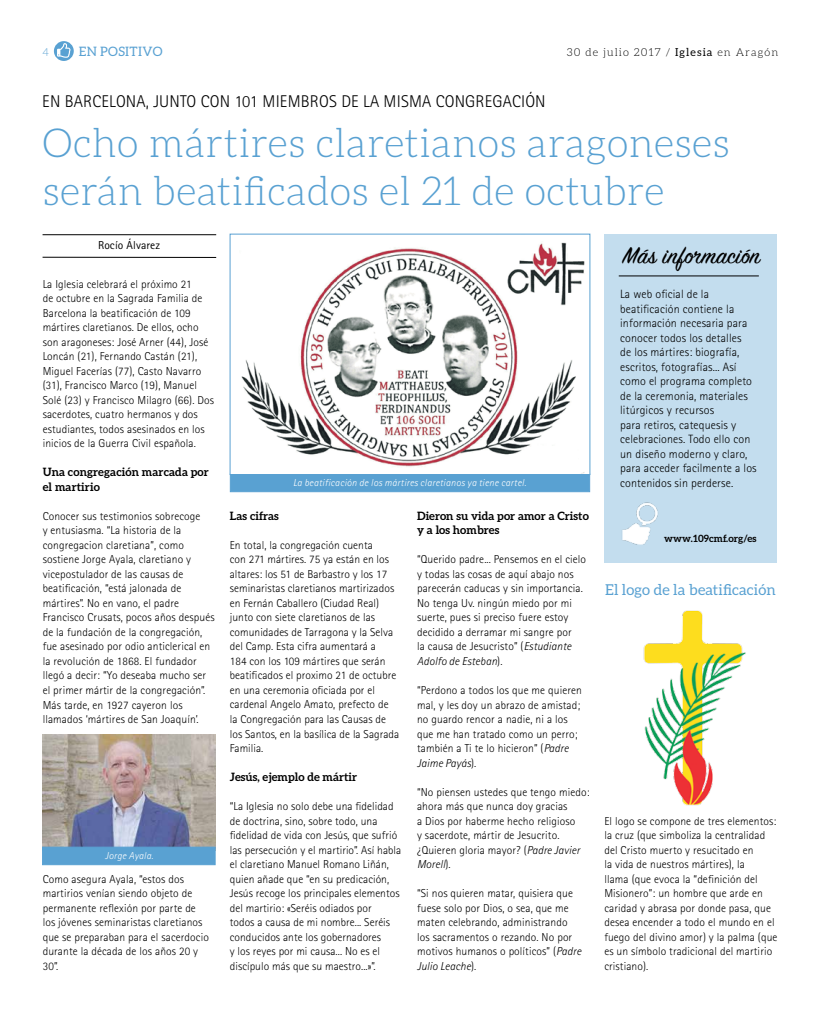
<style>
.page{position:relative;width:820px;height:1021px;background:#fff}
.page>*{position:absolute;margin:0;border:0;box-sizing:border-box;transform-origin:0 0}
.t1{font:300 40px/48px "Aleo";letter-spacing:.01em;color:#59a1d2}
.t2{font:26px "Sign Painter House Script";letter-spacing:.01em;color:#000}
.t3{font:300 17px "Rotis Sans Serif";letter-spacing:.01em;color:#000}
.t4{font:15px "Aleo";letter-spacing:.01em;color:#59a1d2}
.t5{font:13px "Aleo";letter-spacing:.025em;color:#59a1d2}
.t6{font:300 12px/14.5px "Rotis Sans Serif";letter-spacing:.01em;color:#000}
.t7{font:300 11.5px/14.5px "Rotis Sans Serif";letter-spacing:.01em;color:#000}
.t8{font:700 11.5px/14.5px "Aleo";letter-spacing:.005em;color:#000}
.t9{font:11.5px "Rotis Sans Serif";letter-spacing:.01em;color:#000}
.t10{font:300 11px "Aleo";letter-spacing:.1em;color:#000}
.t11{font:300 11px "Aleo";color:#59a1d2}
.t12{font:italic 300 10px "Rotis Sans Serif";letter-spacing:.025em;color:#fff}
.t13{font:700 10px "Aleo";letter-spacing:.01em;color:#000}
.s1{font-weight:400}
.s2{font-style:italic}
</style>
<div class="page">
<svg style="left:54px;top:41px;width:20px;height:20px"></svg>
<hr style="left:43px;top:234px;width:173px;height:1px;background:#000">
<hr style="left:43px;top:257px;width:173px;height:1px;background:#000">
<div style="left:230px;top:473px;width:360px;height:19px;background:#59a1d2"></div>
<img style="left:241px;top:242px;width:344px;height:231px">
<div style="left:230px;top:234px;width:360px;height:241px;border:1px solid #59a1d2"></div>
<img style="left:643px;top:610px;width:103px;height:196px">
<img style="left:43px;top:734px;width:172px;height:112px">
<div style="left:42px;top:846px;width:173px;height:19px;background:#59a1d2;border:1px solid #59a1d2"></div>
<div style="left:604px;top:234px;width:172px;height:329px;background:#c3ddee"></div>
<hr style="left:618px;top:276px;width:140px;height:1px;background:#000">
<img style="left:622px;top:502px;width:36px;height:42px">
<p class="t11" style="left:43px;top:46px;width:8px">4</p>
<p class="t5" style="left:79px;top:44px;width:85px">EN POSITIVO</p>
<p class="t10" style="left:566px;top:46px;width:213px">30 de julio 2017 / <span class="s1">Iglesia</span> en Aragón</p>
<h3 class="t3" style="left:42px;top:92px;width:504px">EN BARCELONA, JUNTO CON 101 MIEMBROS DE LA MISMA CONGREGACIÓN</h3>
<h1 class="t1" style="left:43px;top:119px;width:688px">Ocho mártires claretianos aragoneses serán beatificados el 21 de octubre</h1>
<p class="t9" style="left:98px;top:238px;width:64px">Rocío Álvarez</p>
<p class="t7" style="left:43px;top:276px;width:173px">La Iglesia celebrará el próximo 21<br>de octubre en la Sagrada Familia de Barcelona la beatificación de 109 mártires claretianos. De ellos, ocho son aragoneses: José Arner (44), José Loncán (21), Fernando Castán (21), Miguel Facerías (77), Casto Navarro (31), Francisco Marco (19), Manuel Solé (23) y Francisco Milagro (66). Dos sacerdotes, cuatro hermanos y dos estudiantes, todos asesinados en los inicios de la Guerra Civil española.</p>
<p class="t8" style="left:43px;top:465px;width:168px">Una congregación marcada por el martirio</p>
<p class="t7" style="left:43px;top:509px;width:173px">Conocer sus testimonios sobrecoge<br>y entusiasma. “La historia de la congregacion claretiana”, como sostiene Jorge Ayala, claretiano y vicepostulador de las causas de beatificación, “está jalonada de mártires”. No en vano, el padre Francisco Crusats, pocos años después de la fundación de la congregación, fue asesinado por odio anticlerical en la revolución de 1868. El fundador llegó a decir: “Yo deseaba mucho ser el primer mártir de la congregación”.<br>Más tarde, en 1927 cayeron los llamados ‘mártires de San Joaquín’.</p>
<p class="t12" style="left:105px;top:849px;width:50px">Jorge Ayala.</p>
<p class="t7" style="left:43px;top:871px;width:168px">Como asegura Ayala, “estos dos martirios venían siendo objeto de permanente reflexión por parte de los jóvenes seminaristas claretianos que se preparaban para el sacerdocio durante la década de los años 20 y<br>30”.</p>
<p class="t12" style="left:293px;top:477px;width:234px">La beatificación de los mártires claretianos ya tiene cartel.</p>
<p class="t8" style="left:230px;top:508px;width:51px">Las cifras</p>
<p class="t7" style="left:230px;top:537px;width:171px">En total, la congregación cuenta<br>con 271 mártires. 75 ya están en los altares: los 51 de Barbastro y los 17 seminaristas claretianos martirizados en Fernán Caballero (Ciudad Real) junto con siete claretianos de las comunidades de Tarragona y la Selva del Camp. Esta cifra aumentará a<br>184 con los 109 mártires que serán beatificados el proximo 21 de octubre en una ceremonia oficiada por el cardenal Angelo Amato, prefecto de<br>la Congregación para las Causas de los Santos, en la basílica de la Sagrada Familia.</p>
<p class="t8" style="left:230px;top:769px;width:129px">Jesús, ejemplo de mártir</p>
<p class="t7" style="left:230px;top:799px;width:173px">“La Iglesia no solo debe una fidelidad de doctrina, sino, sobre todo, una fidelidad de vida con Jesús, que sufrió las persecución y el martirio”. Así habla el claretiano Manuel Romano Liñán, quien añade que “en su predicación, Jesús recoge los principales elementos del martirio: «Seréis odiados por<br>todos a causa de mi nombre... Seréis conducidos ante los gobernadores<br>y los reyes por mi causa... No es el discípulo más que su maestro...»”.</p>
<p class="t8" style="left:417px;top:508px;width:173px">Dieron su vida por amor a Cristo y a los hombres</p>
<p class="t7" style="left:417px;top:552px;width:170px">“Querido padre... Pensemos en el cielo y todas las cosas de aquí abajo nos parecerán caducas y sin importancia.<br>No tenga Uv. ningún miedo por mi suerte, pues si preciso fuere estoy decidido a derramar mi sangre por<br>la causa de Jesucristo” (<span class="s2">Estudiante Adolfo de Esteban</span>).</p>
<p class="t7" style="left:417px;top:683px;width:166px">“Perdono a todos los que me quieren mal, y les doy un abrazo de amistad; no guardo rencor a nadie, ni a los que me han tratado como un perro; también a Ti te lo hicieron” (<span class="s2">Padre<br>Jaime Payás</span>).</p>
<p class="t7" style="left:417px;top:784px;width:174px">“No piensen ustedes que tengo miedo: ahora más que nunca doy gracias<br>a Dios por haberme hecho religioso<br>y sacerdote, mártir de Jesucrito. ¿Quieren gloria mayor? (<span class="s2">Padre Javier<br>Morell</span>).</p>
<p class="t7" style="left:417px;top:886px;width:165px">“Si nos quieren matar, quisiera que fuese solo por Dios, o sea, que me maten celebrando, administrando los sacramentos o rezando. No por motivos humanos o políticos” (<span class="s2">Padre<br>Julio Leache</span>).</p>
<h2 class="t2" style="left:622px;top:239px;width:139px">Más información</h2>
<p class="t6" style="left:620px;top:287px;width:138px">La web oficial de la beatificación contiene la información necesaria para conocer todos los detalles<br>de los mártires: biografía, escritos, fotografías... Así como el programa completo de la ceremonia, materiales litúrgicos y recursos<br>para retiros, catequesis y celebraciones. Todo ello con un diseño moderno y claro, para acceder facilmente a los contenidos sin perderse.</p>
<p class="t13" style="left:664px;top:532px;width:94px">www.109cmf.org/es</p>
<h3 class="t4" style="left:605px;top:581px;width:172px">El logo de la beatificación</h3>
<p class="t7" style="left:604px;top:813px;width:174px">El logo se compone de tres elementos: la cruz (que simboliza la centralidad del Cristo muerto y resucitado en<br>la vida de nuestros mártires), la<br>llama (que evoca la “definición del Misionero”: un hombre que arde en caridad y abrasa por donde pasa, que desea encender a todo el mundo en el fuego del divino amor) y la palma (que es un símbolo tradicional del martirio cristiano).</p>
</div>
